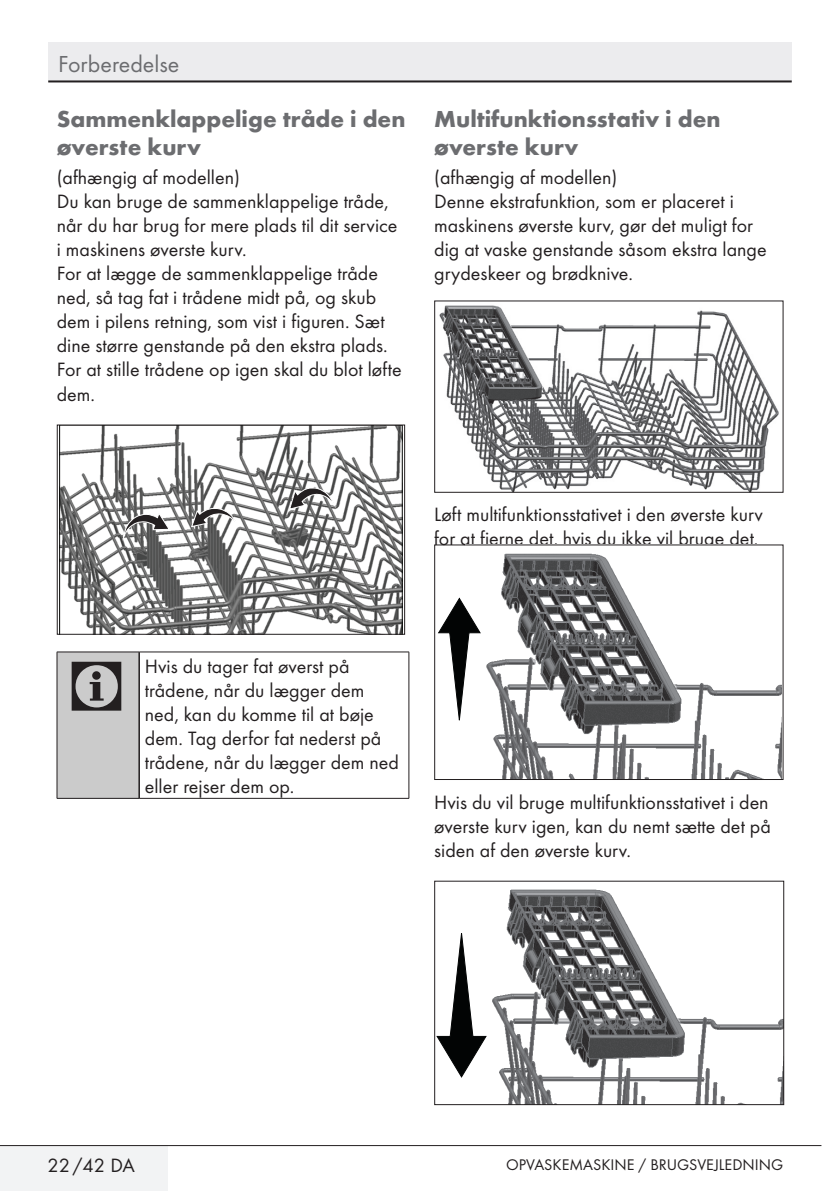
<style>
.page{position:relative;width:840px;height:1191px;background:#fff}
.page>*{position:absolute;margin:0;border:0;box-sizing:border-box;transform-origin:0 0}
.uyari_semboller{font:72px "ZIWARNUN";color:#231f20}
.Baslik{font:700 24px/28px "Futura TOT";color:#6c6d70}
.t1{font:24px "Futura TOT Boo";color:#6c6d70}
.Yazi_alanlari{font:20px/24px "Futura TOT Boo";color:#231f20}
.t2{font:16px "Futura TOT Boo";color:#231f20}
</style>
<div class="page">
<div style="left:0;top:1145px;width:168px;height:46px;background:#f2f3f4"></div>
<hr style="left:0;top:1145px;width:821px;height:1px;background:#231f20">
<div style="left:48px;top:42px;width:743px;height:40px;background:#ececee"></div>
<hr style="left:48px;top:80px;width:743px;height:2px;background:#231f20">
<svg style="left:60px;top:426px;width:342px;height:207px"></svg>
<svg style="left:122px;top:511px;width:48px;height:32px"></svg>
<svg style="left:288px;top:486px;width:49px;height:24px"></svg>
<svg style="left:190px;top:507px;width:49px;height:21px"></svg>
<div style="left:57px;top:424px;width:348px;height:211px;border:1px solid #231f20"></div>
<div style="left:57px;top:652px;width:82px;height:146px;background:#cbcbcb"></div>
<hr style="left:57px;top:652px;width:1px;height:146px;background:#231f20">
<hr style="left:57px;top:651px;width:82px;height:1px;background:#231f20">
<hr style="left:57px;top:798px;width:82px;height:1px;background:#231f20">
<hr style="left:138px;top:652px;width:2px;height:146px;background:#231f20">
<hr style="left:408px;top:652px;width:1px;height:146px;background:#231f20">
<hr style="left:139px;top:651px;width:270px;height:1px;background:#231f20">
<hr style="left:139px;top:798px;width:270px;height:1px;background:#231f20">
<img style="left:439px;top:305px;width:340px;height:186px">
<div style="left:434px;top:300px;width:349px;height:193px;border:1px solid #231f20"></div>
<img style="left:486px;top:553px;width:295px;height:225px">
<svg style="left:438px;top:597px;width:43px;height:124px"></svg>
<div style="left:434px;top:544px;width:349px;height:236px;border:1px solid #231f20"></div>
<img style="left:486px;top:889px;width:295px;height:214px">
<svg style="left:436px;top:933px;width:50px;height:145px"></svg>
<div style="left:434px;top:880px;width:349px;height:225px;border:1px solid #231f20"></div>
<p class="t1" style="left:58px;top:49px;width:123px">Forberedelse</p>
<p class="Baslik" style="left:57px;top:104px;width:350px">Sammenklappelige tråde i den øverste kurv</p>
<p class="Yazi_alanlari" style="left:57px;top:166px;width:185px">(afhængig af modellen)</p>
<p class="Yazi_alanlari" style="left:57px;top:190px;width:342px">Du kan bruge de sammenklappelige tråde, når du har brug for mere plads til dit service i maskinens øverste kurv.</p>
<p class="Yazi_alanlari" style="left:57px;top:262px;width:346px">For at lægge de sammenklappelige tråde ned, så tag fat i trådene midt på, og skub dem i pilens retning, som vist i figuren. Sæt dine større genstande på den ekstra plads.<br>For at stille trådene op igen skal du blot løfte dem.</p>
<p class="Baslik" style="left:434px;top:104px;width:288px">Multifunktionsstativ i den øverste kurv</p>
<p class="Yazi_alanlari" style="left:434px;top:166px;width:185px">(afhængig af modellen)</p>
<p class="Yazi_alanlari" style="left:434px;top:190px;width:334px">Denne ekstrafunktion, som er placeret i maskinens øverste kurv, gør det muligt for dig at vaske genstande såsom ekstra lange grydeskeer og brødknive.</p>
<p class="Yazi_alanlari" style="left:434px;top:502px;width:330px">Løft multifunktionsstativet i den øverste kurv for at fjerne det, hvis du ikke vil bruge det.</p>
<p class="uyari_semboller" style="left:67px;top:648px;width:63px">C</p>
<p class="Yazi_alanlari" style="left:145px;top:654px;width:255px">Hvis du tager fat øverst på trådene, når du lægger dem ned, kan du komme til at bøje dem. Tag derfor fat nederst på trådene, når du lægger dem ned eller rejser dem op.</p>
<p class="Yazi_alanlari" style="left:434px;top:790px;width:338px;text-align:justify">Hvis du vil bruge multifunktionsstativet i den øverste kurv igen, kan du nemt sætte det på siden af den øverste kurv.</p>
<p class="Yazi_alanlari" style="left:47px;top:1153px;width:89px">22/42 DA</p>
<p class="t2" style="left:506px;top:1155px;width:278px">OPVASKEMASKINE / BRUGSVEJLEDNING</p>
</div>
